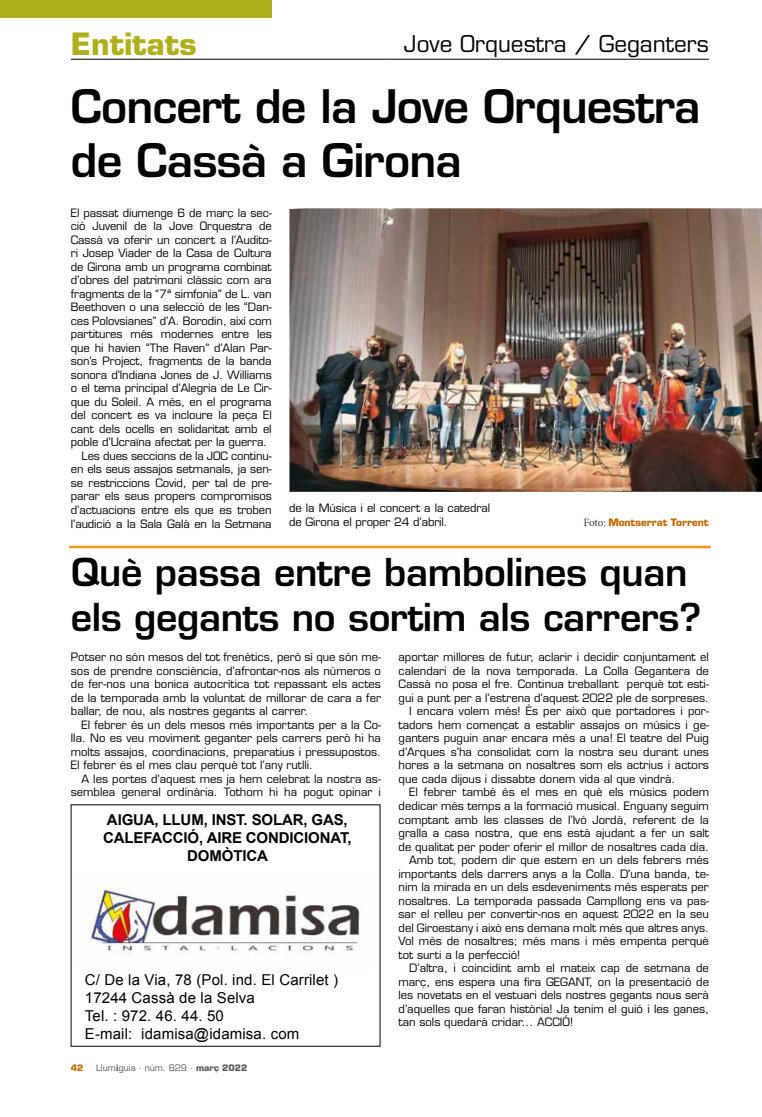
<style>
.page{position:relative;width:762px;height:1117px;background:#fff}
.page>*{position:absolute;margin:0;border:0;box-sizing:border-box;transform-origin:0 0}
.t1{font:600 45px/54px "Eurostile LT Std";letter-spacing:-.02em;color:#000}
.t2{font:600 37.5px/45px "Eurostile LT Std";letter-spacing:-.01em;color:#000}
.t3{font:700 30px "Eurostile LT Std";color:#adaf1b}
.t4{font:22.5px "Eurostile LT Std";color:#000}
.t5{font:15px/18px "Arial";letter-spacing:.01em;color:#000}
.t6{font:700 15px/18px "Arial";letter-spacing:-.01em;color:#000;text-align:center}
.t7{font:11.25px/13.5px "Eurostile LT Std";color:#000;text-align:justify}
.t8{font:700 10px "Eurostile LT Std";letter-spacing:-.01em;color:#c36800}
.t9{font:8.75px "Eurostile LT Std";color:#575756}
.t10{font:700 8.75px "Eurostile LT Std";color:#c36800}
.s1{font-family:"Minion Pro";font-weight:400;font-size:11.25px;color:#3c3c3b}
.s2{font-family:"Minion Pro";font-weight:700;font-size:10px}
.s3{font-weight:700}
</style>
<div class="page">
<div style="left:0;top:0;width:272px;height:18px;background:#adaf1b"></div>
<hr style="left:71px;top:59px;width:319px;height:1px;background:#000">
<hr style="left:390px;top:59px;width:319px;height:1px;background:#000">
<img style="left:289px;top:208px;width:473px;height:283px">
<hr style="left:69px;top:545px;width:641px;height:3px;background:#f49712">
<img style="left:89px;top:883px;width:273px;height:73px">
<h3 class="t3" style="left:71px;top:26px;width:127px">Entitats</h3>
<h3 class="t4" style="left:404px;top:31px;width:306px">Jove Orquestra / Geganters</h3>
<h1 class="t1" style="left:71px;top:80px;width:631px">Concert de la Jove Orquestra de Cassà a Girona</h1>
<p class="t7" style="left:71px;top:206px;width:202px">El passat diumenge 6 de març la sec-</p>
<p class="t7" style="left:71px;top:219px;width:202px">ció Juvenil de la Jove Orquestra de</p>
<p class="t7" style="left:71px;top:233px;width:202px">Cassà va oferir un concert a l’Audito-</p>
<p class="t7" style="left:71px;top:246px;width:202px">ri Josep Viader de la Casa de Cultura</p>
<p class="t7" style="left:71px;top:260px;width:202px">de Girona amb un programa combinat</p>
<p class="t7" style="left:71px;top:273px;width:202px">d’obres del patrimoni clàssic com ara</p>
<p class="t7" style="left:71px;top:287px;width:202px">fragments de la “7ª simfonia” de L. van</p>
<p class="t7" style="left:71px;top:300px;width:202px">Beethoven o una selecció de les “Dan-</p>
<p class="t7" style="left:71px;top:314px;width:202px">ces Polovsianes” d’A. Borodin, així com</p>
<p class="t7" style="left:71px;top:327px;width:202px">partitures més modernes entre les</p>
<p class="t7" style="left:71px;top:341px;width:202px">que hi havien “The Raven” d’Alan Par-</p>
<p class="t7" style="left:71px;top:354px;width:202px">son’s Project, fragments de la banda</p>
<p class="t7" style="left:71px;top:368px;width:202px">sonora d’Indiana Jones de J. Williams</p>
<p class="t7" style="left:71px;top:381px;width:202px">o el tema principal d’Alegria de Le Cir-</p>
<p class="t7" style="left:71px;top:395px;width:202px">que du Soleil. A més, en el programa</p>
<p class="t7" style="left:71px;top:408px;width:202px">del concert es va incloure la peça El</p>
<p class="t7" style="left:71px;top:422px;width:202px">cant dels ocells en solidaritat amb el</p>
<p class="t7" style="left:71px;top:435px;width:198px">poble d’Ucraïna afectat per la guerra.</p>
<p class="t7" style="left:82px;top:449px;width:192px">Les dues seccions de la JOC continu-</p>
<p class="t7" style="left:71px;top:462px;width:202px">en els seus assajos setmanals, ja sen-</p>
<p class="t7" style="left:71px;top:476px;width:202px">se restriccions Covid, per tal de pre-</p>
<p class="t7" style="left:71px;top:489px;width:202px">parar els seus propers compromisos</p>
<p class="t7" style="left:71px;top:503px;width:202px">d’actuacions entre els que es troben</p>
<p class="t7" style="left:71px;top:516px;width:202px">l’audició a la Sala Galà en la Setmana</p>
<p class="t7" style="left:289px;top:501px;width:202px">de la Música i el concert a la catedral de Girona el proper 24 d’abril.</p>
<p class="t8" style="left:583px;top:516px;width:127px"><span class="s1">Foto:</span> Montserrat Torrent</p>
<h2 class="t2" style="left:71px;top:549px;width:632px">Què passa entre bambolines quan els gegants no sortim als carrers?</h2>
<p class="t7" style="left:71px;top:650px;width:312px">Potser no són mesos del tot frenètics, però sí que són me&shy;sos de prendre consciència, d’afrontar-nos als números o de fer-nos una bonica autocrítica tot repassant els actes de la temporada amb la voluntat de millorar de cara a fer ballar, de nou, als nostres gegants al carrer.</p>
<p class="t7" style="left:71px;top:718px;width:312px;text-indent:11px">El febrer és un dels mesos més importants per a la Co&shy;lla. No es veu moviment geganter pels carrers però hi ha molts assajos, coordinacions, preparatius i pressupostos.<br>El febrer és el mes clau perquè tot l’any rutlli.</p>
<p class="t7" style="left:71px;top:772px;width:312px;text-align:right">A les portes d’aquest mes ja hem celebrat la nostra as&shy;semblea general ordinària. Tothom hi ha pogut opinar i</p>
<h3 class="t6" style="left:103px;top:810px;width:250px">AIGUA, LLUM, INST. SOLAR, GAS,<br>CALEFACCIÓ, AIRE CONDICIONAT,<br>DOMÒTICA</h3>
<h3 class="t5" style="left:85px;top:970px;width:255px">C/ De la Via, 78 (Pol. ind. El Carrilet )<br>17244 Cassà de la Selva<br>Tel. : 972. 46. 44. 50<br>E-mail: idamisa@idamisa. com</h3>
<p class="t10" style="left:71px;top:1062px;width:14px">42</p>
<p class="t9" style="left:96px;top:1062px;width:153px">Llum<span class="s2">i</span>guia · núm. 829 · <span class="s3">març 2022</span></p>
<p class="t7" style="left:398px;top:650px;width:312px">aportar millores de futur, aclarir i decidir conjuntament el</p>
<p class="t7" style="left:398px;top:664px;width:312px">calendari de la nova temporada. La Colla Gegantera de</p>
<p class="t7" style="left:398px;top:677px;width:312px">Cassà no posa el fre. Continua treballant perquè tot esti-</p>
<p class="t7" style="left:398px;top:691px;width:312px">gui a punt per a l’estrena d’aquest 2022 ple de sorpreses.</p>
<p class="t7" style="left:409px;top:704px;width:301px">I encara volem més! És per això que portadores i por-</p>
<p class="t7" style="left:398px;top:718px;width:312px">tadors hem començat a establir assajos on músics i ge-</p>
<p class="t7" style="left:398px;top:731px;width:312px">ganters puguin anar encara més a una! El teatre del Puig</p>
<p class="t7" style="left:398px;top:745px;width:312px">d’Arques s’ha consolidat com la nostra seu durant unes</p>
<p class="t7" style="left:398px;top:758px;width:312px">hores a la setmana on nosaltres som els actrius i actors</p>
<p class="t7" style="left:398px;top:772px;width:278px">que cada dijous i dissabte donem vida al que vindrà.</p>
<p class="t7" style="left:409px;top:785px;width:301px">El febrer també és el mes en què els músics podem</p>
<p class="t7" style="left:398px;top:799px;width:312px">dedicar més temps a la formació musical. Enguany seguim</p>
<p class="t7" style="left:398px;top:812px;width:312px">comptant amb les classes de l’Ivó Jordà, referent de la</p>
<p class="t7" style="left:398px;top:826px;width:312px">gralla a casa nostra, que ens està ajudant a fer un salt</p>
<p class="t7" style="left:398px;top:839px;width:312px">de qualitat per poder oferir el millor de nosaltres cada dia.</p>
<p class="t7" style="left:409px;top:853px;width:301px">Amb tot, podem dir que estem en un dels febrers més</p>
<p class="t7" style="left:398px;top:866px;width:312px">importants dels darrers anys a la Colla. D'una banda, te-</p>
<p class="t7" style="left:398px;top:880px;width:312px">nim la mirada en un dels esdeveniments més esperats per</p>
<p class="t7" style="left:398px;top:893px;width:312px">nosaltres. La temporada passada Campllong ens va pas-</p>
<p class="t7" style="left:398px;top:907px;width:312px">sar el relleu per convertir-nos en aquest 2022 en la seu</p>
<p class="t7" style="left:398px;top:920px;width:312px">del Giroestany i això ens demana molt més que altres anys.</p>
<p class="t7" style="left:398px;top:934px;width:312px">Vol més de nosaltres; més mans i més empenta perquè</p>
<p class="t7" style="left:398px;top:947px;width:123px">tot surti a la perfecció!</p>
<p class="t7" style="left:409px;top:961px;width:301px">D’altra, i coincidint amb el mateix cap de setmana de</p>
<p class="t7" style="left:398px;top:974px;width:312px">març, ens espera una fira GEGANT, on la presentació de</p>
<p class="t7" style="left:398px;top:988px;width:312px">les novetats en el vestuari dels nostres gegants nous serà</p>
<p class="t7" style="left:398px;top:1001px;width:312px">d’aquelles que faran història! Ja tenim el guió i les ganes,</p>
<p class="t7" style="left:398px;top:1015px;width:176px">tan sols quedarà cridar... ACCIÓ!</p>
</div>
